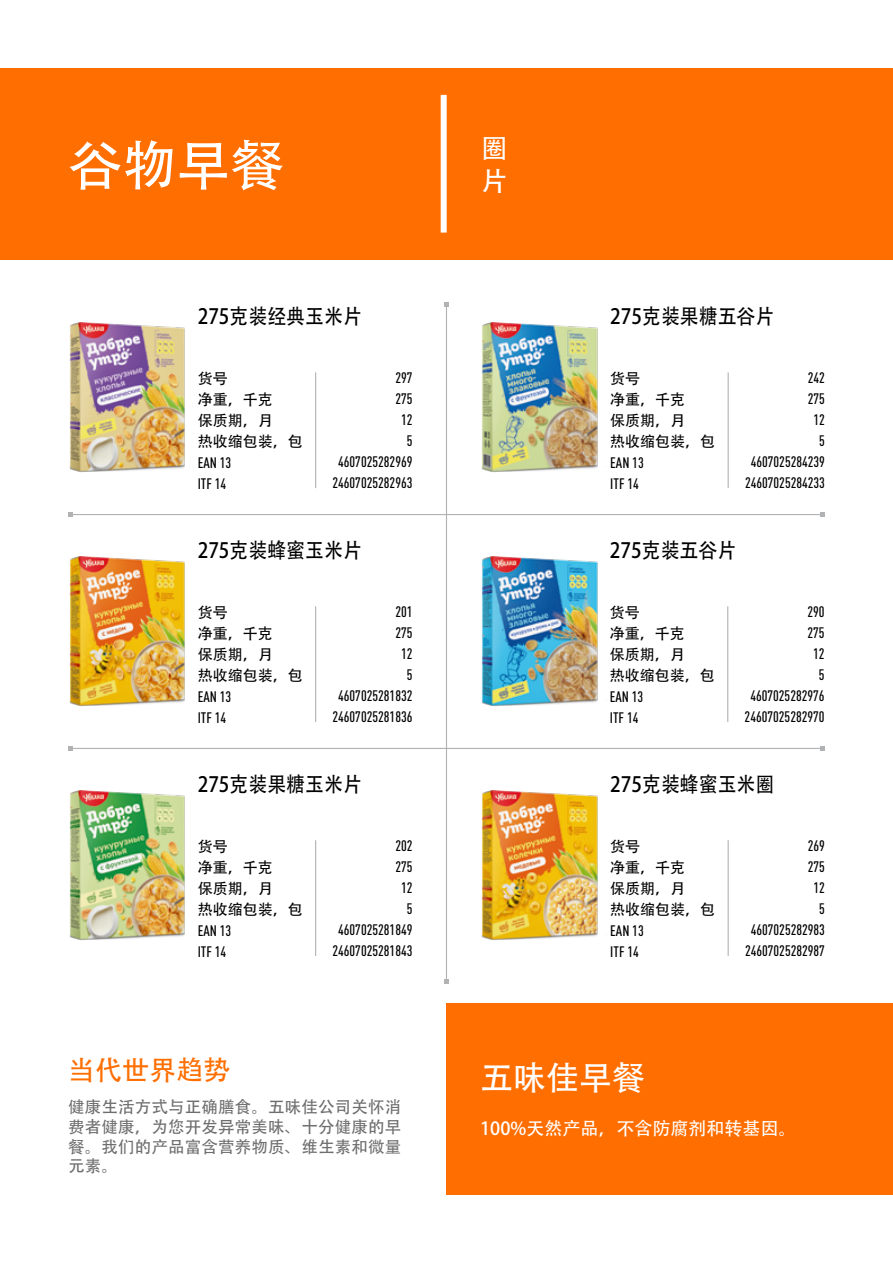
<style>
.page{position:relative;width:893px;height:1263px;background:#fff}
.page>*{position:absolute;margin:0;border:0;box-sizing:border-box;transform-origin:0 0}
.t1{font:54px "Adobe Heiti Std";color:#fff}
.t2{font:33px "Adobe Heiti Std";color:#fff}
.t3{font:27px "Adobe Heiti Std";color:#ff6e00}
.t4{font:27px/32.4px "Adobe Heiti Std";color:#fff}
.t5{font:21px "Adobe Heiti Std";color:#000;scale:.9 1}
.t6{font:18px "Adobe Heiti Std";color:#fff}
.t7{font:16.5px/19.8px "Adobe Heiti Std";letter-spacing:.01em;color:#6e6e6e;text-align:justify}
.t8{font:500 condensed 15px/21px "DIN Pro";color:#000}
.t9{font:15px/21px "Adobe Heiti Std";color:#000}
</style>
<div class="page">
<div style="left:0;top:68px;width:893px;height:191px;background:#ff6e00"></div>
<div style="left:441px;top:95px;width:6px;height:138px;background:#fff"></div>
<img style="left:69px;top:323px;width:116px;height:149px">
<hr style="left:315px;top:372px;width:1px;height:116px;background:#b1b2b3">
<img style="left:481px;top:557px;width:117px;height:149px">
<hr style="left:727px;top:606px;width:1px;height:116px;background:#b1b2b3">
<img style="left:481px;top:323px;width:117px;height:149px">
<hr style="left:728px;top:372px;width:1px;height:116px;background:#b1b2b3">
<img style="left:69px;top:557px;width:116px;height:149px">
<hr style="left:315px;top:606px;width:1px;height:116px;background:#b1b2b3">
<div style="left:446px;top:1003px;width:447px;height:192px;background:#ff6e00"></div>
<img style="left:69px;top:790px;width:116px;height:150px">
<hr style="left:315px;top:840px;width:1px;height:116px;background:#b1b2b3">
<img style="left:481px;top:790px;width:117px;height:150px">
<hr style="left:728px;top:840px;width:1px;height:116px;background:#b1b2b3">
<hr style="left:446px;top:304px;width:1px;height:677px;background:#b1b2b3">
<svg style="left:444px;top:979px;width:5px;height:4px"></svg>
<svg style="left:444px;top:302px;width:5px;height:4px"></svg>
<hr style="left:70px;top:514px;width:753px;height:1px;background:#b1b2b3">
<svg style="left:68px;top:512px;width:5px;height:5px"></svg>
<svg style="left:820px;top:512px;width:5px;height:5px"></svg>
<hr style="left:70px;top:748px;width:753px;height:1px;background:#b1b2b3">
<svg style="left:68px;top:746px;width:5px;height:5px"></svg>
<svg style="left:820px;top:746px;width:5px;height:5px"></svg>
<hr style="left:892px;top:0;width:1px;height:631px;background:#ff6e00">
<svg style="left:892px;top:0;width:1px;height:488px"></svg>
<h1 class="t1" style="left:68px;top:133px;width:217px">谷物早餐</h1>
<h3 class="t4" style="left:481px;top:133px;width:28px">圈片</h3>
<h3 class="t5" style="left:198px;top:304px;width:184px">275克装经典玉米片</h3>
<p class="t9" style="left:198px;top:369px;width:106px">货号<br>净重，千克<br>保质期，月<br>热收缩包装，包</p>
<p class="t8" style="left:198px;top:451px;width:35px">EAN 13<br>ITF 14</p>
<p class="t8" style="left:332px;top:366px;width:82px;text-align:right">297<br>275<br>12<br>5<br>4607025282969<br>24607025282963</p>
<h3 class="t5" style="left:198px;top:537px;width:184px">275克装蜂蜜玉米片</h3>
<p class="t9" style="left:198px;top:603px;width:106px">货号<br>净重，千克<br>保质期，月<br>热收缩包装，包</p>
<p class="t8" style="left:198px;top:685px;width:35px">EAN 13<br>ITF 14</p>
<p class="t8" style="left:332px;top:600px;width:82px;text-align:right">201<br>275<br>12<br>5<br>4607025281832<br>24607025281836</p>
<h3 class="t5" style="left:198px;top:771px;width:184px">275克装果糖玉米片</h3>
<p class="t9" style="left:198px;top:837px;width:106px">货号<br>净重，千克<br>保质期，月<br>热收缩包装，包</p>
<p class="t8" style="left:198px;top:919px;width:35px">EAN 13<br>ITF 14</p>
<p class="t8" style="left:332px;top:834px;width:82px;text-align:right">202<br>275<br>12<br>5<br>4607025281849<br>24607025281843</p>
<h3 class="t5" style="left:610px;top:304px;width:184px">275克装果糖五谷片</h3>
<p class="t9" style="left:610px;top:369px;width:106px">货号<br>净重，千克<br>保质期，月<br>热收缩包装，包</p>
<p class="t8" style="left:610px;top:451px;width:35px">EAN 13<br>ITF 14</p>
<p class="t8" style="left:745px;top:366px;width:82px;text-align:right">242<br>275<br>12<br>5<br>4607025284239<br>24607025284233</p>
<h3 class="t5" style="left:610px;top:537px;width:142px">275克装五谷片</h3>
<p class="t9" style="left:610px;top:603px;width:106px">货号<br>净重，千克<br>保质期，月<br>热收缩包装，包</p>
<p class="t8" style="left:610px;top:685px;width:35px">EAN 13<br>ITF 14</p>
<p class="t8" style="left:745px;top:600px;width:82px;text-align:right">290<br>275<br>12<br>5<br>4607025282976<br>24607025282970</p>
<h3 class="t5" style="left:610px;top:771px;width:184px">275克装蜂蜜玉米圈</h3>
<p class="t9" style="left:610px;top:837px;width:106px">货号<br>净重，千克<br>保质期，月<br>热收缩包装，包</p>
<p class="t8" style="left:610px;top:919px;width:35px">EAN 13<br>ITF 14</p>
<p class="t8" style="left:745px;top:834px;width:82px;text-align:right">269<br>275<br>12<br>5<br>4607025282983<br>24607025282987</p>
<h3 class="t3" style="left:68px;top:1054px;width:164px">当代世界趋势</h3>
<p class="t7" style="left:68px;top:1097px;width:335px">健康生活方式与正确膳食。五味佳公司关怀消费者健康，为您开发异常美味、十分健康的早餐。我们的产品富含营养物质、维生素和微量元素。</p>
<h2 class="t2" style="left:480px;top:1058px;width:166px">五味佳早餐</h2>
<p class="t6" style="left:480px;top:1117px;width:318px">100%天然产品，不含防腐剂和转基因。</p>
</div>
